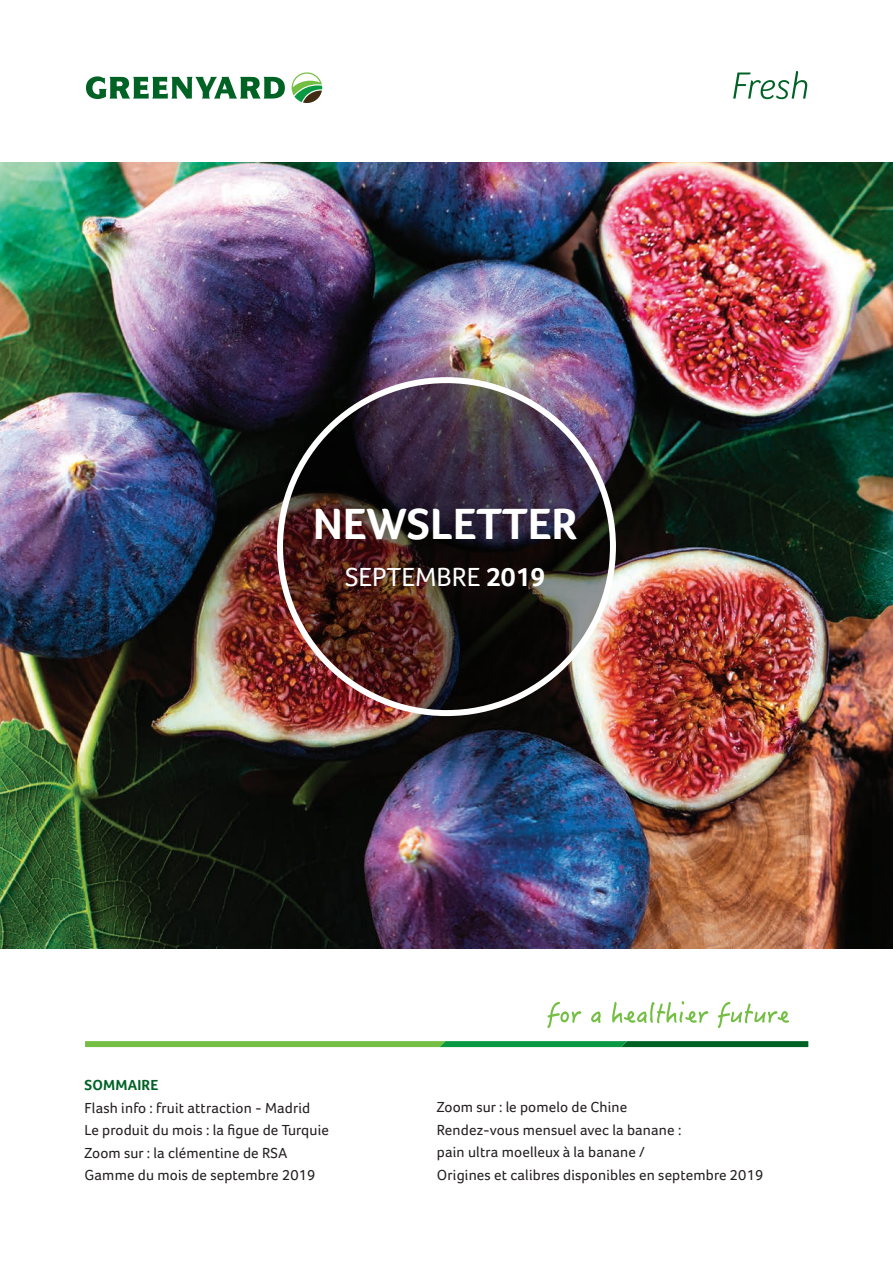
<style>
.page{position:relative;width:893px;height:1263px;background:#fff}
.page>*{position:absolute;margin:0;border:0;box-sizing:border-box;transform-origin:0 0}
.t1{font:700 45px "Foco";color:#fff}
.t2{font:27px "Foco";color:#fff}
.text{font:15px "Foco";letter-spacing:.01em;color:#231f20}
.text-2{font:700 15px "Foco";letter-spacing:.01em;color:#016226}
.s1{font-weight:700}
</style>
<div class="page">
<img style="left:0;top:163px;width:893px;height:786px">
<svg style="left:292px;top:72px;width:30px;height:31px"></svg>
<svg style="left:86px;top:76px;width:199px;height:23px"></svg>
<svg style="left:733px;top:71px;width:74px;height:28px"></svg>
<svg style="left:85px;top:1041px;width:723px;height:6px"></svg>
<svg style="left:547px;top:1001px;width:242px;height:27px"></svg>
<img style="left:280px;top:380px;width:333px;height:333px;border-radius:50%">
<p class="t1" style="left:313px;top:497px;width:266px">NEWSLETTER</p>
<p class="t2" style="left:345px;top:561px;width:202px">SEPTEMBRE <span class="s1">2019</span></p>
<p class="text-2" style="left:85px;top:1076px;width:75px">SOMMAIRE</p>
<p class="text" style="left:85px;top:1099px;width:227px">Flash info : fruit attraction - Madrid</p>
<p class="text" style="left:85px;top:1121px;width:246px">Le produit du mois : la figue de Turquie</p>
<p class="text" style="left:85px;top:1144px;width:204px">Zoom sur : la clémentine de RSA</p>
<p class="text" style="left:85px;top:1166px;width:232px">Gamme du mois de septembre 2019</p>
<p class="text" style="left:437px;top:1098px;width:192px">Zoom sur : le pomelo de Chine</p>
<p class="text" style="left:437px;top:1121px;width:246px">Rendez-vous mensuel avec la banane :</p>
<p class="text" style="left:437px;top:1143px;width:209px">pain ultra moelleux à la banane /</p>
<p class="text" style="left:437px;top:1166px;width:328px">Origines et calibres disponibles en septembre 2019</p>
</div>
